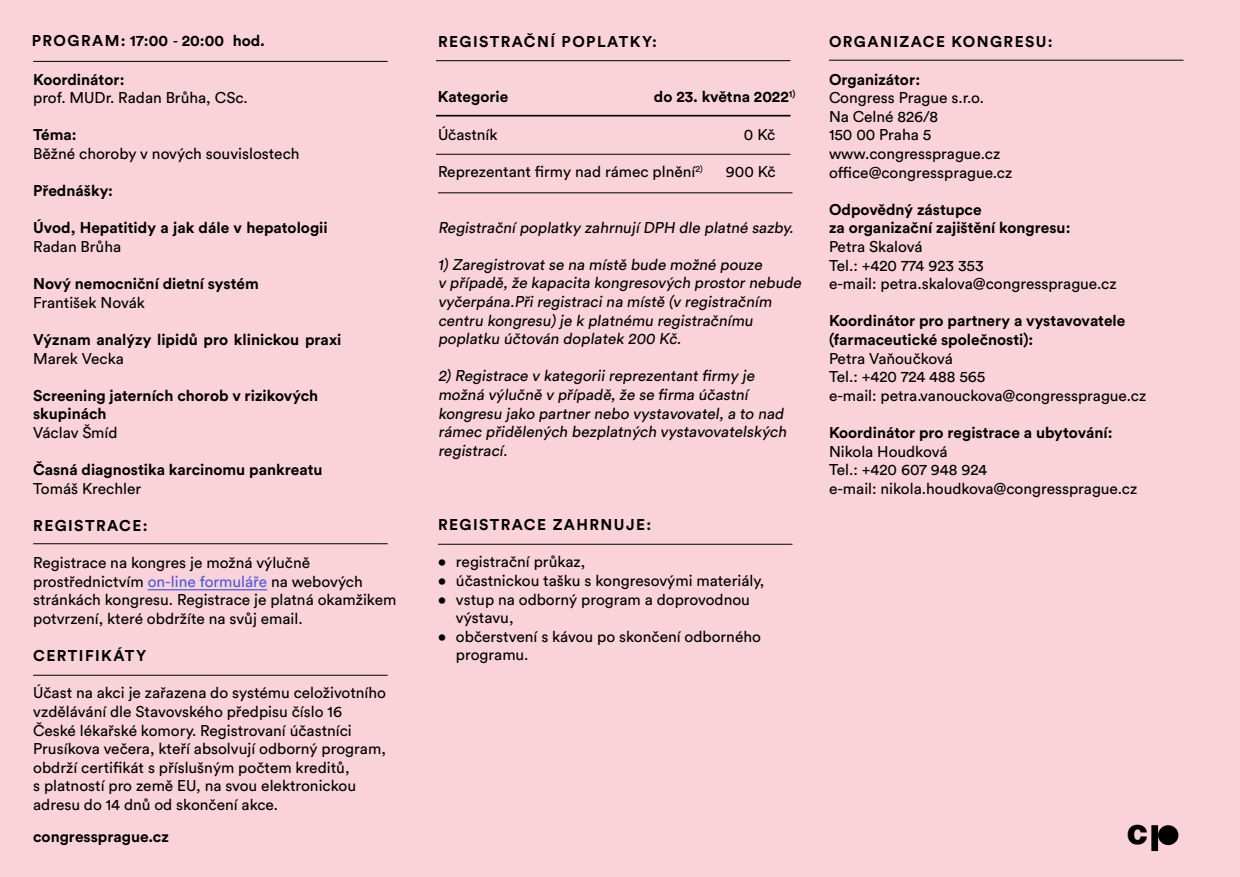
<style>
.page{position:relative;width:1240px;height:877px;background:#f9d2da}
.page>*{position:absolute;margin:0;border:0;box-sizing:border-box;transform-origin:0 0}
.t1{font:800 36.8px "Neue Haas Unica";color:#000}
.t2{font:15.5px/18.6px "Circular Pro";color:#000}
.t3{font:700 15.5px/18.6px "Circular Pro";color:#000}
.t4{font:700 15.5px "Circular Pro";letter-spacing:.09em;color:#000}
.t5{font:700 15.5px "Circular Pro";letter-spacing:.045em;color:#000}
.s1{font-family:"Helvetica";font-weight:400;font-style:italic}
.s2{color:#4f5cd6}
</style>
<div class="page">
<hr style="left:148px;top:589px;width:119px;height:1px;background:#4f5cd6">
<hr style="left:33px;top:61px;width:355px;height:1px;background:#000">
<hr style="left:829px;top:60px;width:354px;height:1px;background:#000">
<hr style="left:436px;top:115px;width:354px;height:2px;background:#000">
<hr style="left:436px;top:60px;width:354px;height:1px;background:#000">
<div style="left:1158px;top:825px;width:20px;height:20px;background:#000;border-radius:50%"></div>
<div style="left:1151px;top:825px;width:7px;height:26px;background:#000"></div>
<hr style="left:436px;top:154px;width:354px;height:1px;background:#000">
<hr style="left:438px;top:193px;width:354px;height:1px;background:#000">
<hr style="left:438px;top:544px;width:354px;height:1px;background:#000">
<hr style="left:33px;top:544px;width:355px;height:1px;background:#000">
<hr style="left:33px;top:675px;width:355px;height:1px;background:#000">
<p class="t5" style="left:32px;top:30px;width:235px">PROGRAM: 17:00 <span class="s1">-</span> 20:00 hod.</p>
<p class="t3" style="left:33px;top:69px;width:93px">Koordinátor:</p>
<p class="t2" style="left:33px;top:88px;width:216px">prof. MUDr. Radan Brůha, CSc.</p>
<p class="t3" style="left:33px;top:125px;width:45px">Téma:</p>
<p class="t2" style="left:33px;top:144px;width:268px">Běžné choroby v nových souvislostech</p>
<p class="t3" style="left:33px;top:181px;width:81px">Přednášky:</p>
<p class="t3" style="left:33px;top:218px;width:296px">Úvod, Hepatitidy a jak dále v hepatologii</p>
<p class="t2" style="left:33px;top:237px;width:90px">Radan Brůha</p>
<p class="t3" style="left:33px;top:274px;width:227px">Nový nemocniční dietní systém</p>
<p class="t2" style="left:33px;top:292px;width:113px">František Novák</p>
<p class="t3" style="left:33px;top:330px;width:310px">Význam analýzy lipidů pro klinickou praxi</p>
<p class="t2" style="left:33px;top:348px;width:92px">Marek Vecka</p>
<p class="t3" style="left:33px;top:385px;width:287px">Screening jaterních chorob v rizikových skupinách</p>
<p class="t2" style="left:33px;top:423px;width:86px">Václav Šmíd</p>
<p class="t3" style="left:33px;top:460px;width:291px">Časná diagnostika karcinomu pankreatu</p>
<p class="t2" style="left:33px;top:478px;width:109px">Tomáš Krechler</p>
<p class="t4" style="left:33px;top:515px;width:116px">REGISTRACE:</p>
<p class="t2" style="left:33px;top:553px;width:365px">Registrace na kongres je možná výlučně prostřednictvím <span class="s2">on-line formuláře</span> na webových stránkách kongresu. Registrace je platná okamžikem potvrzení, které obdržíte na svůj email.</p>
<p class="t4" style="left:33px;top:645px;width:115px">CERTIFIKÁTY</p>
<p class="t2" style="left:33px;top:683px;width:354px">Účast na akci je zařazena do systému celoživotního vzdělávání dle Stavovského předpisu číslo 16<br>České lékařské komory. Registrovaní účastníci Prusíkova večera, kteří absolvují odborný program, obdrží certifikát s příslušným počtem kreditů,<br>s platností pro země EU, na svou elektronickou adresu do 14 dnů od skončení akce.</p>
<p class="t4" style="left:438px;top:31px;width:221px">REGISTRAČNÍ POPLATKY:</p>
<p class="t3" style="left:438px;top:87px;width:72px">Kategorie</p>
<p class="t3" style="left:654px;top:87px;width:143px">do 23. května 2022<sup>1)</sup></p>
<p class="t2" style="left:438px;top:124px;width:61px">Účastník</p>
<p class="t2" style="left:744px;top:124px;width:33px">0 Kč</p>
<p class="t2" style="left:438px;top:161px;width:266px">Reprezentant firmy nad rámec plnění<sup>2)</sup></p>
<p class="t2" style="left:726px;top:161px;width:51px">900 Kč</p>
<p class="t2" style="left:438px;top:217px;width:360px">Registrační poplatky zahrnují DPH dle platné sazby.</p>
<p class="t2" style="left:438px;top:254px;width:367px">1) Zaregistrovat se na místě bude možné pouze<br>v případě, že kapacita kongresových prostor nebude vyčerpána.Při registraci na místě (v registračním centru kongresu) je k platnému registračnímu poplatku účtován doplatek 200 Kč.</p>
<p class="t2" style="left:438px;top:366px;width:353px">2) Registrace v kategorii reprezentant firmy je možná výlučně v případě, že se firma účastní kongresu jako partner nebo vystavovatel, a to nad rámec přidělených bezplatných vystavovatelských registrací.</p>
<p class="t4" style="left:438px;top:514px;width:215px">REGISTRACE ZAHRNUJE:</p>
<p class="t2" style="left:438px;top:552px;width:149px">• registrační průkaz,</p>
<p class="t2" style="left:438px;top:571px;width:328px">• účastnickou tašku s kongresovými materiály,</p>
<p class="t2" style="left:456px;top:589px;width:296px;text-indent:-18px">• vstup na odborný program a doprovodnou výstavu,</p>
<p class="t2" style="left:456px;top:626px;width:307px;text-indent:-18px">• občerstvení s kávou po skončení odborného programu.</p>
<p class="t4" style="left:829px;top:31px;width:225px">ORGANIZACE KONGRESU:</p>
<p class="t3" style="left:829px;top:69px;width:93px">Organizátor:</p>
<p class="t2" style="left:829px;top:88px;width:185px">Congress Prague s.r.o.<br>Na Celné 826/8<br>150 00 Praha 5 www.congressprague.cz office@congressprague.cz</p>
<p class="t3" style="left:829px;top:199px;width:243px">Odpovědný zástupce<br>za organizační zajištění kongresu:</p>
<p class="t2" style="left:829px;top:237px;width:289px">Petra Skalová<br>Tel.: +420 774 923 353<br>e-mail: petra.skalova@congressprague.cz</p>
<p class="t3" style="left:829px;top:311px;width:298px">Koordinátor pro partnery a vystavovatele (farmaceutické společnosti):</p>
<p class="t2" style="left:829px;top:348px;width:319px">Petra Vaňoučková<br>Tel.: +420 724 488 565<br>e-mail: petra.vanouckova@congressprague.cz</p>
<p class="t3" style="left:829px;top:423px;width:285px">Koordinátor pro registrace a ubytování:</p>
<p class="t2" style="left:829px;top:441px;width:310px">Nikola Houdková<br>Tel.: +420 607 948 924<br>e-mail: nikola.houdkova@congressprague.cz</p>
<p class="t3" style="left:33px;top:826px;width:137px">congressprague.cz</p>
<h1 class="t1" style="left:1127px;top:802px;width:23px">c</h1>
</div>
